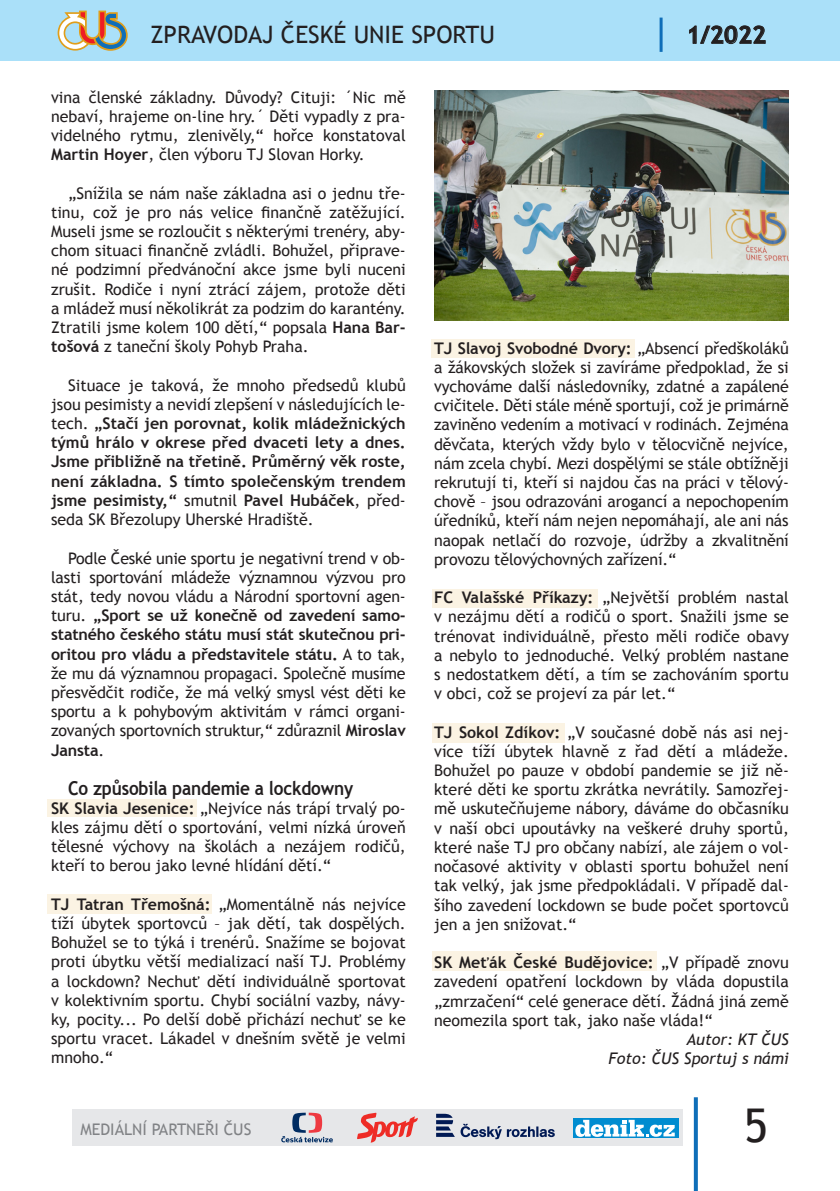
<style>
.page{position:relative;width:840px;height:1191px;background:#fff}
.page>*{position:absolute;margin:0;border:0;box-sizing:border-box;transform-origin:0 0}
.t1{font:46.4px "Trebuchet MS";color:#231f20}
.t2{font:24px "Trebuchet MS";color:#231f20}
.t3{font:700 24px "Trebuchet MS";color:#231f20}
.text{font:700 19.2px "Trebuchet MS";letter-spacing:-.01em;color:#231f20;scale:.9 1}
.text-2{font:16px/19.2px "Trebuchet MS";color:#231f20;text-align:justify}
.text-3{font:700 16px/19.2px "Trebuchet MS";color:#231f20;text-align:justify}
.text-4{font:italic 16px "Trebuchet MS";color:#231f20}
.t4{font:16px "Trebuchet MS";color:#808285}
.s1{font-weight:700}
.s2{font-weight:400}
</style>
<div class="page">
<div style="left:48px;top:799px;width:149px;height:17px;background:#fbf3e3"></div>
<div style="left:48px;top:894px;width:163px;height:19px;background:#fbf3e3"></div>
<div style="left:431px;top:339px;width:203px;height:18px;background:#fbf3e3"></div>
<div style="left:431px;top:589px;width:165px;height:18px;background:#fbf3e3"></div>
<div style="left:431px;top:951px;width:224px;height:20px;background:#fbf3e3"></div>
<div style="left:431px;top:723px;width:133px;height:19px;background:#fbf3e3"></div>
<div style="left:0;top:0;width:839px;height:61px;background:#aae0f9"></div>
<svg style="left:58px;top:11px;width:70px;height:40px"></svg>
<svg style="left:689px;top:25px;width:76px;height:19px"></svg>
<hr style="left:659px;top:18px;width:3px;height:34px;background:#0f6eb8">
<svg style="left:693px;top:1097px;width:4px;height:94px"></svg>
<div style="left:72px;top:1109px;width:609px;height:36px;background:#e6e7e9"></div>
<svg style="left:357px;top:1112px;width:60px;height:30px"></svg>
<svg style="left:281px;top:1112px;width:52px;height:30px"></svg>
<svg style="left:436px;top:1113px;width:18px;height:23px"></svg>
<svg style="left:460px;top:1123px;width:94px;height:16px"></svg>
<svg style="left:573px;top:1118px;width:104px;height:20px"></svg>
<svg style="left:575px;top:1119px;width:99px;height:17px;background:#7ac3e6"></svg>
<img style="left:434px;top:91px;width:354px;height:229px">
<p class="t2" style="left:150px;top:21px;width:346px">ZPRAVODAJ ČESKÉ UNIE SPORTU</p>
<p class="t3" style="left:686px;top:20px;width:81px">1/2022</p>
<p class="text-2" style="left:51px;top:87px;width:356px">vina členské základny. Důvody? Cituji: ´Nic mě nebaví, hrajeme on-line hry.´ Děti vypadly z pra&shy;videlného rytmu, zlenivěly,“ hořce konstatoval <span class="s1">Martin Hoyer</span>, člen výboru TJ Slovan Horky.</p>
<p class="text-2" style="left:51px;top:183px;width:356px;text-indent:17px">„Snížila se nám naše základna asi o jednu tře&shy;tinu, což je pro nás velice finančně zatěžující.<br>Museli jsme se rozloučit s některými trenéry, aby&shy;chom situaci finančně zvládli. Bohužel, připrave&shy;né podzimní předvánoční akce jsme byli nuceni zrušit. Rodiče i nyní ztrácí zájem, protože děti a mládež musí několikrát za podzim do karantény.<br>Ztratili jsme kolem 100 dětí,“ popsala <span class="s1">Hana Bar&shy;tošová</span> z taneční školy Pohyb Praha.</p>
<p class="text-3" style="left:51px;top:375px;width:356px;text-indent:17px"><span class="s2">Situace je taková, že mnoho předsedů klubů jsou pesimisty a nevidí zlepšení v následujících le&shy;tech.</span> „Stačí jen porovnat, kolik mládežnických týmů hrálo v okrese před dvaceti lety a dnes.<br>Jsme přibližně na třetině. Průměrný věk roste, není základna. S tímto společenským trendem jsme pesimisty,“ <span class="s2">smutnil</span> Pavel Hubáček<span class="s2">, před&shy;seda SK Březolupy Uherské Hradiště.</span></p>
<p class="text-2" style="left:51px;top:548px;width:356px;text-indent:17px">Podle České unie sportu je negativní trend v ob&shy;lasti sportování mládeže významnou výzvou pro stát, tedy novou vládu a Národní sportovní agen&shy;turu. <span class="s1">„Sport se už konečně od zavedení samo&shy;statného českého státu musí stát skutečnou pri&shy;oritou pro vládu a představitele státu.</span> A to tak, že mu dá významnou propagaci. Společně musíme přesvědčit rodiče, že má velký smysl vést děti ke sportu a k pohybovým aktivitám v rámci organi&shy;zovaných sportovních struktur,“ zdůraznil <span class="s1">Miroslav Jansta</span>.</p>
<p class="text" style="left:68px;top:775px;width:318px">Co způsobila pandemie a lockdowny</p>
<p class="text-2" style="left:51px;top:798px;width:356px"><span class="s1">SK Slavia Jesenice:</span> „Nejvíce nás trápí trvalý po&shy;kles zájmu dětí o sportování, velmi nízká úroveň tělesné výchovy na školách a nezájem rodičů, kteří to berou jako levné hlídání dětí.“</p>
<p class="text-2" style="left:51px;top:894px;width:356px"><span class="s1">TJ Tatran Třemošná:</span> „Momentálně nás nejvíce tíží úbytek sportovců – jak dětí, tak dospělých.<br>Bohužel se to týká i trenérů. Snažíme se bojovat proti úbytku větší medializací naší TJ. Problémy a lockdown? Nechuť dětí individuálně sportovat v kolektivním sportu. Chybí sociální vazby, návy&shy;ky, pocity... Po delší době přichází nechuť se ke sportu vracet. Lákadel v dnešním světě je velmi mnoho.“</p>
<p class="text-2" style="left:434px;top:338px;width:356px"><span class="s1">TJ Slavoj Svobodné Dvory:</span> „Absencí předškoláků a žákovských složek si zavíráme předpoklad, že si vychováme další následovníky, zdatné a zapálené cvičitele. Děti stále méně sportují, což je primárně zaviněno vedením a motivací v rodinách. Zejména děvčata, kterých vždy bylo v tělocvičně nejvíce, nám zcela chybí. Mezi dospělými se stále obtížněji rekrutují ti, kteří si najdou čas na práci v tělový&shy;chově – jsou odrazováni arogancí a nepochopením úředníků, kteří nám nejen nepomáhají, ale ani nás naopak netlačí do rozvoje, údržby a zkvalitnění provozu tělovýchovných zařízení.“</p>
<p class="text-2" style="left:434px;top:588px;width:356px"><span class="s1">FC Valašské Příkazy:</span> „Největší problém nastal v nezájmu dětí a rodičů o sport. Snažili jsme se trénovat individuálně, přesto měli rodiče obavy a nebylo to jednoduché. Velký problém nastane s nedostatkem dětí, a tím se zachováním sportu v obci, což se projeví za pár let.“</p>
<p class="text-2" style="left:434px;top:722px;width:356px"><span class="s1">TJ Sokol Zdíkov:</span> „V současné době nás asi nej&shy;více tíží úbytek hlavně z řad dětí a mládeže.<br>Bohužel po pauze v období pandemie se již ně&shy;které děti ke sportu zkrátka nevrátily. Samozřej&shy;mě uskutečňujeme nábory, dáváme do občasníku v naší obci upoutávky na veškeré druhy sportů, které naše TJ pro občany nabízí, ale zájem o vol&shy;nočasové aktivity v oblasti sportu bohužel není tak velký, jak jsme předpokládali. V případě dal&shy;šího zavedení lockdown se bude počet sportovců jen a jen snižovat.“</p>
<p class="text-2" style="left:434px;top:953px;width:356px"><span class="s1">SK Meťák České Budějovice:</span> „V případě znovu zavedení opatření lockdown by vláda dopustila „zmrzačení“ celé generace dětí. Žádná jiná země neomezila sport tak, jako naše vláda!“</p>
<p class="text-4" style="left:686px;top:1029px;width:104px">Autor: KT ČUS</p>
<p class="text-4" style="left:608px;top:1049px;width:182px">Foto: ČUS Sportuj s námi</p>
<p class="t4" style="left:80px;top:1119px;width:172px">MEDIÁLNÍ PARTNEŘI ČUS</p>
<p class="t1" style="left:743px;top:1098px;width:26px">5</p>
</div>
